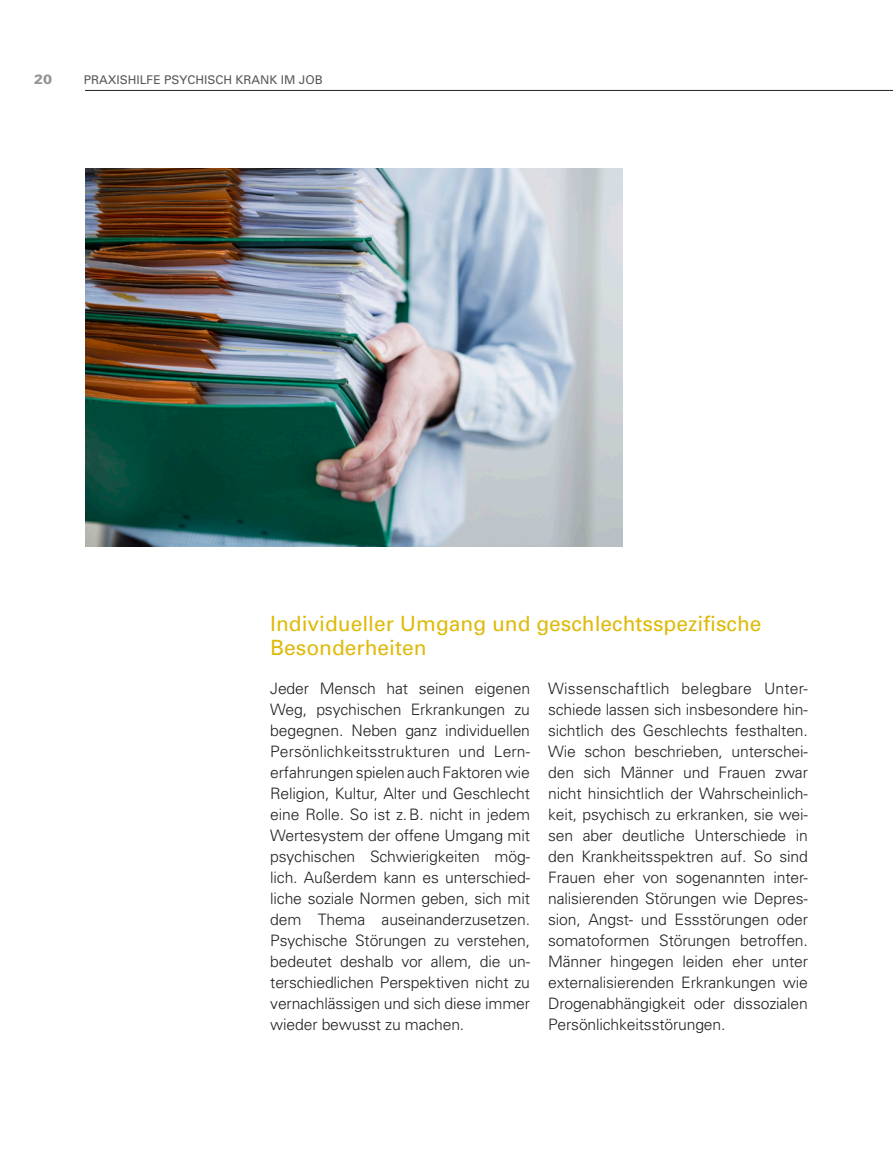
<style>
.page{position:relative;width:893px;height:1149px;background:#fff}
.page>*{position:absolute;margin:0;border:0;box-sizing:border-box;transform-origin:0 0}
.Zwischeüberschrift_1{font:21px/24px "Univers";color:#deba0b}
.Fließtext{font:300 15.75px/21px "Univers";letter-spacing:-.01em;color:#231f20;text-align:justify}
.t1{font:900 13.5px "Univers";color:#939598}
.t2{font:12px "Univers";color:#57585a}
</style>
<div class="page">
<hr style="left:85px;top:90px;width:808px;height:1px;background:#231f20">
<img style="left:85px;top:168px;width:538px;height:378px">
<p class="t1" style="left:34px;top:71px;width:20px">20</p>
<p class="t2" style="left:84px;top:73px;width:240px">PRAXISHILFE PSYCHISCH KRANK IM JOB</p>
<p class="Zwischeüberschrift_1" style="left:270px;top:611px;width:493px">Individueller Umgang und geschlechtsspezifische<br>Besonderheiten</p>
<p class="Fließtext" style="left:270px;top:677px;width:261px">Jeder Mensch hat seinen eigenen Weg, psychischen Erkrankungen zu begegnen. Neben ganz individuellen Persönlichkeitsstrukturen und Lern&shy;erfahrungen spielen auch Faktoren wie Religion, Kultur, Alter und Geschlecht eine Rolle. So ist z.B. nicht in jedem Wertesystem der offene Umgang mit psychischen Schwierigkeiten mög&shy;lich. Außerdem kann es unterschied&shy;liche soziale Normen geben, sich mit dem Thema auseinanderzusetzen.<br>Psychische Störungen zu verstehen, bedeutet deshalb vor allem, die un&shy;terschiedlichen Perspektiven nicht zu vernachlässigen und sich diese immer wieder bewusst zu machen.</p>
<p class="Fließtext" style="left:548px;top:677px;width:261px">Wissenschaftlich belegbare Unter&shy;schiede lassen sich insbesondere hin&shy;sichtlich des Geschlechts festhalten.<br>Wie schon beschrieben, unterschei&shy;den sich Männer und Frauen zwar nicht hinsichtlich der Wahrscheinlich&shy;keit, psychisch zu erkranken, sie wei&shy;sen aber deutliche Unterschiede in den Krankheitsspektren auf. So sind Frauen eher von sogenannten inter&shy;nalisierenden Störungen wie Depres&shy;sion, Angst- und Essstörungen oder somatoformen Störungen betroffen.<br>Männer hingegen leiden eher unter externalisierenden Erkrankungen wie Drogenabhängigkeit oder dissozialen Persönlichkeitsstörungen.</p>
</div>
